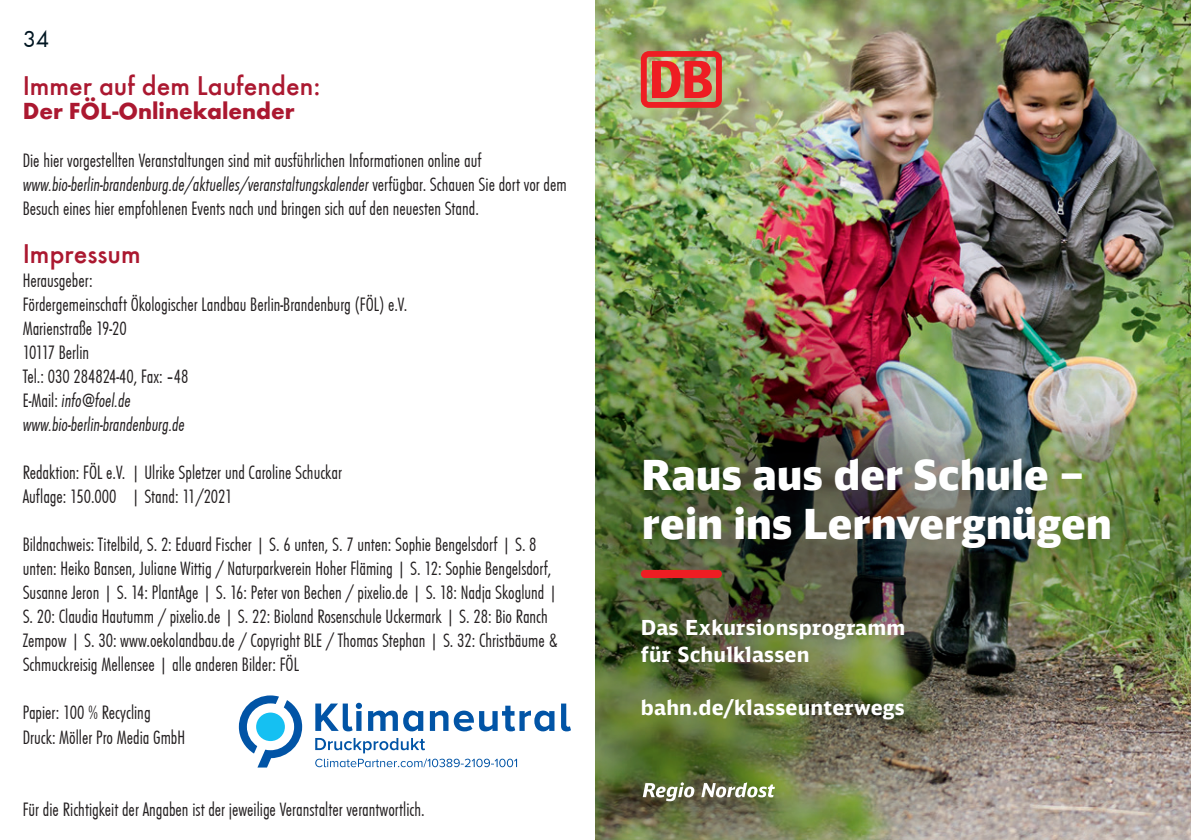
<style>
.page{position:relative;width:1191px;height:840px;background:#fff}
.page>*{position:absolute;margin:0;border:0;box-sizing:border-box;transform-origin:0 0}
.t1{font:900 41.4px/49px "DB Head";letter-spacing:.01em;color:#fff}
.t2{font:500 28px "Futura T";color:#ab1830}
.t3{font:700 24px "Futura T";color:#ab1830}
.t4{font:24px "Futura T Boo";color:#011622}
.t5{font:700 20.8px/27px "DB Sans";letter-spacing:.01em;color:#fff}
.t6{font:20px/24px "Futura T Lig Con";color:#231f20}
.t7{font:20px/24px "Futura T Lig Con Obl";color:#231f20}
.s1{font-family:"Futura T Lig Con"}
</style>
<div class="page">
<svg style="left:315px;top:702px;width:47px;height:29px"></svg>
<svg style="left:368px;top:710px;width:55px;height:21px"></svg>
<svg style="left:430px;top:710px;width:18px;height:20px"></svg>
<svg style="left:454px;top:705px;width:100px;height:26px"></svg>
<svg style="left:561px;top:703px;width:10px;height:28px"></svg>
<svg style="left:239px;top:695px;width:63px;height:72px"></svg>
<svg style="left:315px;top:738px;width:202px;height:28px"></svg>
<img style="left:595px;top:0;width:596px;height:839px">
<img style="left:595px;top:244px;width:460px;height:595px">
<img style="left:746px;top:382px;width:445px;height:235px">
<img style="left:595px;top:0;width:291px;height:201px">
<svg style="left:868px;top:396px;width:37px;height:21px"></svg>
<div style="left:610px;top:426px;width:543px;height:164px;background:#231f20;opacity:.4"></div>
<div style="left:641px;top:569px;width:81px;height:8px;background:#ee1d23;border-radius:4px"></div>
<img style="left:630px;top:51px;width:141px;height:57px">
<svg style="left:630px;top:782px;width:145px;height:18px"></svg>
<p class="t4" style="left:23px;top:25px;width:28px">34</p>
<h2 class="t2" style="left:23px;top:69px;width:299px">Immer auf dem Laufenden:</h2>
<p class="t3" style="left:23px;top:97px;width:274px">Der FÖL-Onlinekalender</p>
<p class="t6" style="left:23px;top:149px;width:460px">Die hier vorgestellten Veranstaltungen sind mit ausführlichen Informationen online auf</p>
<p class="t7" style="left:23px;top:173px;width:545px">www.bio-berlin-brandenburg.de/aktuelles/veranstaltungskalender <span class="s1">verfügbar. Schauen Sie dort vor dem</span></p>
<p class="t6" style="left:23px;top:197px;width:458px">Besuch eines hier empfohlenen Events nach und bringen sich auf den neuesten Stand.</p>
<h2 class="t2" style="left:23px;top:237px;width:119px">Impressum</h2>
<p class="t6" style="left:23px;top:269px;width:386px">Herausgeber:<br>Fördergemeinschaft Ökologischer Landbau Berlin-Brandenburg (FÖL) e.V.<br>Marienstraße 19-20<br>10117 Berlin<br>Tel.: 030 284824-40, Fax: –48</p>
<p class="t7" style="left:23px;top:389px;width:164px"><span class="s1">E-Mail:</span> info@foel.de www.bio-berlin-brandenburg.de</p>
<p class="t6" style="left:23px;top:461px;width:321px">Redaktion: FÖL e.V. | Ulrike Spletzer und Caroline Schuckar<br>Auflage: 150.000 | Stand: 11/2021</p>
<p class="t6" style="left:23px;top:533px;width:537px">Bildnachweis: Titelbild, S. 2: Eduard Fischer | S. 6 unten, S. 7 unten: Sophie Bengelsdorf | S. 8 unten: Heiko Bansen, Juliane Wittig / Naturparkverein Hoher Fläming | S. 12: Sophie Bengelsdorf, Susanne Jeron | S. 14: PlantAge | S. 16: Peter von Bechen / pixelio.de | S. 18: Nadja Skoglund | S. 20: Claudia Hautumm / pixelio.de | S. 22: Bioland Rosenschule Uckermark | S. 28: Bio Ranch Zempow | S. 30: www.oekolandbau.de / Copyright BLE / Thomas Stephan | S. 32: Christbäume &amp; Schmuckreisig Mellensee | alle anderen Bilder: FÖL</p>
<p class="t6" style="left:23px;top:701px;width:164px">Papier: 100 % Recycling<br>Druck: Möller Pro Media GmbH</p>
<p class="t6" style="left:23px;top:797px;width:403px">Für die Richtigkeit der Angaben ist der jeweilige Veranstalter verantwortlich.</p>
<h1 class="t1" style="left:641px;top:448px;width:471px">Raus aus der Schule – rein ins Lernvergnügen</h1>
<p class="t5" style="left:641px;top:612px;width:266px">Das Exkursionsprogramm für Schulklassen</p>
<p class="t5" style="left:641px;top:693px;width:265px">bahn.de/klasseunterwegs</p>
</div>
